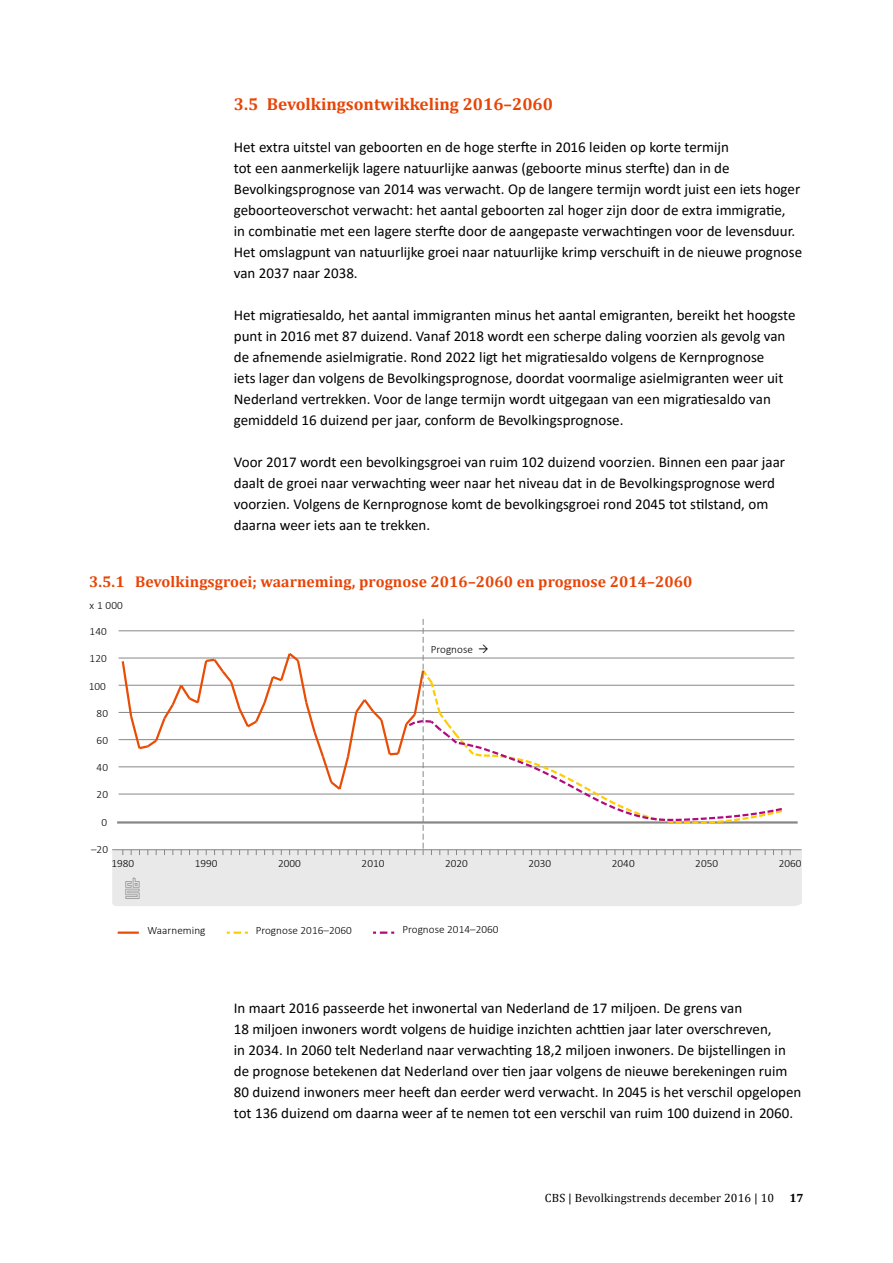
<style>
.page{position:relative;width:893px;height:1263px;background:#fff}
.page>*{position:absolute;margin:0;border:0;box-sizing:border-box;transform-origin:0 0}
.t1{font:700 17.25px "Cambria";color:#e84406}
.t2{font:700 15.6px "Cambria";letter-spacing:.005em;color:#e84406}
.t3{font:15px/21px "Calibri";color:#000}
.t4{font:12px "Cambria";letter-spacing:.01em;color:#000}
.t5{font:700 12px "Cambria";color:#000}
.t6{font:300 11.25px "Calibri";letter-spacing:.005em;color:#000}
</style>
<div class="page">
<hr style="left:118px;top:931px;width:21px;height:3px;background:#e94c05">
<svg style="left:227px;top:931px;width:21px;height:3px"></svg>
<svg style="left:373px;top:931px;width:21px;height:3px"></svg>
<svg style="left:112px;top:619px;width:690px;height:287px"></svg>
<p class="t1" style="left:234px;top:94px;width:321px">3.5 Bevolkingsontwikkeling 2016–2060</p>
<p class="t3" style="left:234px;top:136px;width:570px">Het extra uitstel van geboorten en de hoge sterfte in 2016 leiden op korte termijn<br>tot een aanmerkelijk lagere natuurlijke aanwas (geboorte minus sterfte) dan in de Bevolkingsprognose van 2014 was verwacht. Op de langere termijn wordt juist een iets hoger geboorteoverschot verwacht: het aantal geboorten zal hoger zijn door de extra immigratie,<br>in combinatie met een lagere sterfte door de aangepaste verwachtingen voor de levensduur.<br>Het omslagpunt van natuurlijke groei naar natuurlijke krimp verschuift in de nieuwe prognose van 2037 naar 2038.</p>
<p class="t3" style="left:234px;top:304px;width:563px">Het migratiesaldo, het aantal immigranten minus het aantal emigranten, bereikt het hoogste punt in 2016 met 87 duizend. Vanaf 2018 wordt een scherpe daling voorzien als gevolg van de afnemende asielmigratie. Rond 2022 ligt het migratiesaldo volgens de Kernprognose<br>iets lager dan volgens de Bevolkingsprognose, doordat voormalige asielmigranten weer uit Nederland vertrekken. Voor de lange termijn wordt uitgegaan van een migratiesaldo van gemiddeld 16 duizend per jaar, conform de Bevolkingsprognose.</p>
<p class="t3" style="left:234px;top:451px;width:553px">Voor 2017 wordt een bevolkingsgroei van ruim 102 duizend voorzien. Binnen een paar jaar daalt de groei naar verwachting weer naar het niveau dat in de Bevolkingsprognose werd voorzien. Volgens de Kernprognose komt de bevolkingsgroei rond 2045 tot stilstand, om daarna weer iets aan te trekken.</p>
<p class="t2" style="left:89px;top:572px;width:605px">3.5.1 Bevolkingsgroei; waarneming, prognose 2016–2060 en prognose 2014–2060</p>
<p class="t6" style="left:90px;top:598px;width:35px">x 1 000</p>
<p class="t6" style="left:90px;top:624px;width:19px">140</p>
<p class="t6" style="left:90px;top:652px;width:19px">120</p>
<p class="t6" style="left:89px;top:679px;width:19px">100</p>
<p class="t6" style="left:97px;top:706px;width:13px">80</p>
<p class="t6" style="left:97px;top:733px;width:13px">60</p>
<p class="t6" style="left:97px;top:760px;width:13px">40</p>
<p class="t6" style="left:97px;top:788px;width:13px">20</p>
<p class="t6" style="left:101px;top:815px;width:7px">0</p>
<p class="t6" style="left:91px;top:842px;width:19px">–20</p>
<p class="t6" style="left:431px;top:642px;width:44px">Prognose</p>
<p class="t6" style="left:111px;top:856px;width:24px">1980</p>
<p class="t6" style="left:195px;top:856px;width:24px">1990</p>
<p class="t6" style="left:278px;top:856px;width:24px">2000</p>
<p class="t6" style="left:362px;top:856px;width:24px">2010</p>
<p class="t6" style="left:445px;top:856px;width:24px">2020</p>
<p class="t6" style="left:528px;top:856px;width:24px">2030</p>
<p class="t6" style="left:612px;top:856px;width:24px">2040</p>
<p class="t6" style="left:695px;top:856px;width:24px">2050</p>
<p class="t6" style="left:779px;top:856px;width:24px">2060</p>
<p class="t6" style="left:147px;top:923px;width:60px">Waarneming</p>
<p class="t6" style="left:256px;top:923px;width:98px">Prognose 2016–2060</p>
<p class="t6" style="left:402px;top:922px;width:98px">Prognose 2014–2060</p>
<p class="t3" style="left:234px;top:997px;width:569px">In maart 2016 passeerde het inwonertal van Nederland de 17 miljoen. De grens van<br>18 miljoen inwoners wordt volgens de huidige inzichten achttien jaar later overschreven,<br>in 2034. In 2060 telt Nederland naar verwachting 18,2 miljoen inwoners. De bijstellingen in de prognose betekenen dat Nederland over tien jaar volgens de nieuwe berekeningen ruim 80 duizend inwoners meer heeft dan eerder werd verwacht. In 2045 is het verschil opgelopen tot 136 duizend om daarna weer af te nemen tot een verschil van ruim 100 duizend in 2060.</p>
<p class="t4" style="left:545px;top:1191px;width:231px">CBS | Bevolkingstrends december 2016 | 10</p>
<p class="t5" style="left:789px;top:1191px;width:16px">17</p>
</div>
